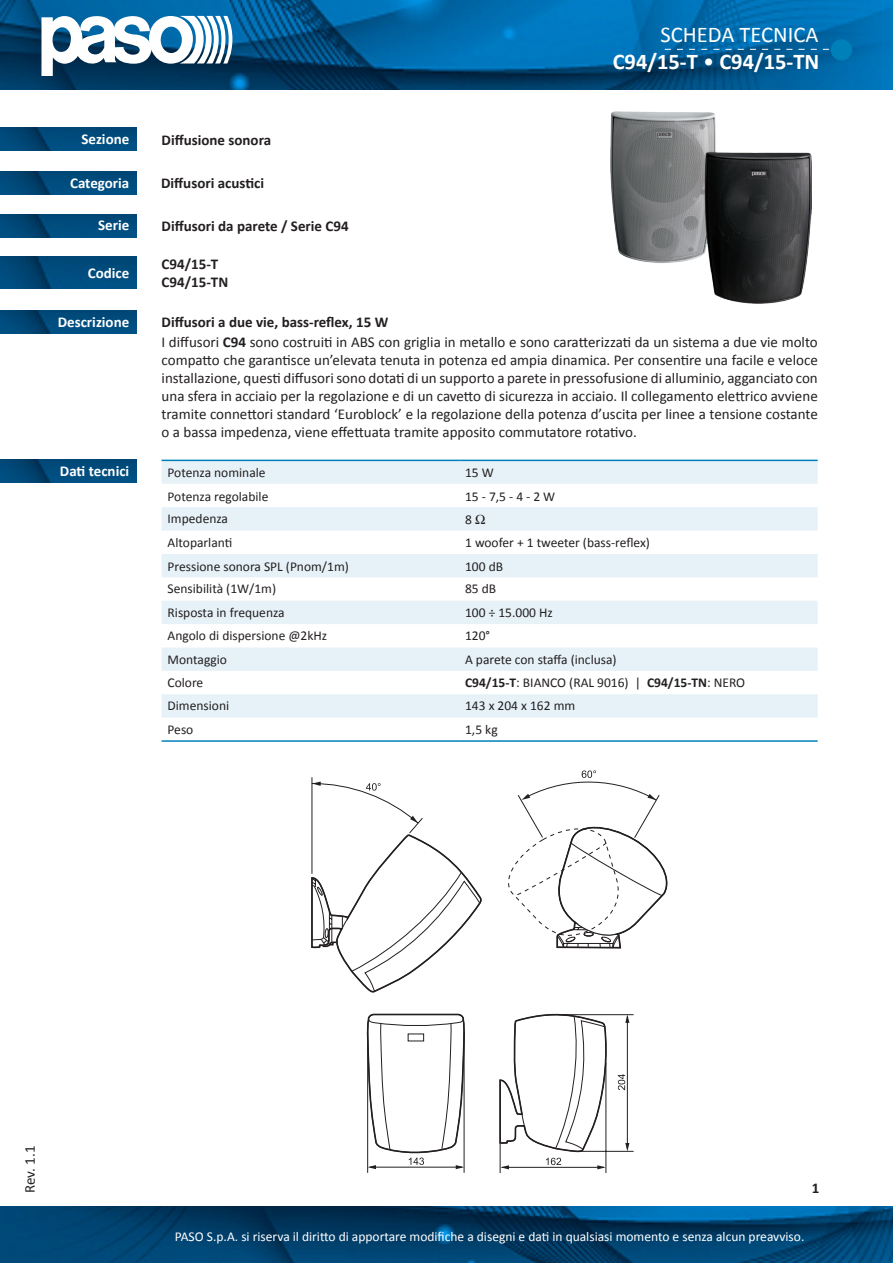
<style>
.page{position:relative;width:893px;height:1263px;background:#fff}
.page>*{position:absolute;margin:0;border:0;box-sizing:border-box;transform-origin:0 0}
.CORPO_TESTO{font:700 22.5px "Calibri";color:#fff}
.CORPO_TESTO-2{font:22.5px "Calibri";color:#fff}
.RIENTRO_TXT{font:15px/18px "Calibri";color:#231f20;text-align:justify}
.CORPO_TESTO-3{font:700 15px "Calibri";color:#231f20}
.CORPO_TESTO-4{font:700 15px "Calibri";color:#fff}
.t1{font:13.5px "Calibri";color:#231f20}
.t2{font:13.5px "Calibri";color:#fff}
.s1{font-weight:400}
.s2{font-weight:700}
</style>
<div class="page">
<img style="left:0;top:0;width:893px;height:89px">
<svg style="left:665px;top:49px;width:166px;height:1px"></svg>
<div style="left:831px;top:40px;width:20px;height:20px;background:#0080b8;border-radius:50%"></div>
<div style="left:831px;top:39px;width:21px;height:22px;border:2px solid #0080b8;border-radius:50%"></div>
<img style="left:0;top:1206px;width:893px;height:57px">
<svg style="left:41px;top:16px;width:191px;height:60px"></svg>
<img style="left:0;top:310px;width:137px;height:24px">
<img style="left:0;top:128px;width:137px;height:23px">
<img style="left:0;top:171px;width:137px;height:24px">
<img style="left:0;top:256px;width:137px;height:32px">
<img style="left:0;top:214px;width:137px;height:23px">
<svg style="left:162px;top:461px;width:656px;height:257px;fill:#e6f2f8"></svg>
<hr style="left:162px;top:460px;width:297px;height:1px;background:#0080b8">
<hr style="left:459px;top:460px;width:359px;height:1px;background:#0080b8">
<hr style="left:162px;top:740px;width:297px;height:2px;background:#0080b8">
<hr style="left:459px;top:740px;width:359px;height:2px;background:#0080b8">
<img style="left:0;top:459px;width:137px;height:24px">
<img style="left:610px;top:111px;width:201px;height:193px">
<hr style="left:464px;top:1032px;width:1px;height:141px;background:#231f20">
<hr style="left:367px;top:1032px;width:1px;height:141px;background:#231f20">
<svg style="left:366px;top:1013px;width:99px;height:156px"></svg>
<hr style="left:500px;top:1143px;width:1px;height:30px;background:#231f20">
<hr style="left:606px;top:1062px;width:1px;height:111px;background:#231f20">
<hr style="left:558px;top:1014px;width:76px;height:1px;background:#231f20">
<hr style="left:579px;top:1151px;width:55px;height:1px;background:#231f20">
<hr style="left:627px;top:1016px;width:1px;height:133px;background:#231f20">
<svg style="left:625px;top:1014px;width:4px;height:9px"></svg>
<svg style="left:625px;top:1143px;width:4px;height:8px"></svg>
<svg style="left:499px;top:1013px;width:109px;height:156px"></svg>
<svg style="left:618px;top:1074px;width:7px;height:16px"></svg>
<svg style="left:311px;top:777px;width:171px;height:216px"></svg>
<svg style="left:508px;top:770px;width:160px;height:179px"></svg>
<svg style="left:475px;top:514px;width:10px;height:10px"></svg>
<p class="CORPO_TESTO-4" style="left:82px;top:130px;width:49px">Sezione</p>
<p class="CORPO_TESTO-4" style="left:70px;top:173px;width:61px">Categoria</p>
<p class="CORPO_TESTO-3" style="left:162px;top:131px;width:111px">Diffusione sonora</p>
<p class="CORPO_TESTO-3" style="left:161px;top:173px;width:104px">Diffusori acustici</p>
<p class="CORPO_TESTO-4" style="left:98px;top:215px;width:33px">Serie</p>
<p class="CORPO_TESTO-3" style="left:162px;top:216px;width:189px">Diffusori da parete / Serie C94</p>
<p class="CORPO_TESTO-4" style="left:88px;top:263px;width:43px">Codice</p>
<p class="CORPO_TESTO-3" style="left:162px;top:254px;width:58px">C94/15-T</p>
<p class="CORPO_TESTO-3" style="left:162px;top:272px;width:68px">C94/15-TN</p>
<p class="CORPO_TESTO-2" style="left:660px;top:21px;width:159px">SCHEDA TECNICA</p>
<p class="CORPO_TESTO" style="left:613px;top:47px;width:208px">C94/15-T <span class="s1">•</span> C94/15-TN</p>
<p class="CORPO_TESTO-4" style="left:58px;top:312px;width:73px">Descrizione</p>
<p class="CORPO_TESTO-4" style="left:60px;top:461px;width:71px">Dati tecnici</p>
<p class="CORPO_TESTO-3" style="left:162px;top:312px;width:228px">Diffusori a due vie, bass-reflex, 15 W</p>
<p class="RIENTRO_TXT" style="left:162px;top:333px;width:658px">I diffusori <span class="s2">C94</span> sono costruiti in ABS con griglia in metallo e sono caratterizzati da un sistema a due vie molto compatto che garantisce un’elevata tenuta in potenza ed ampia dinamica. Per consentire una facile e veloce installazione, questi diffusori sono dotati di un supporto a parete in pressofusione di alluminio, agganciato con una sfera in acciaio per la regolazione e di un cavetto di sicurezza in acciaio. Il collegamento elettrico avviene tramite connettori standard ‘Euroblock’ e la regolazione della potenza d’uscita per linee a tensione costante o a bassa impedenza, viene effettuata tramite apposito commutatore rotativo.</p>
<p class="t1" style="left:168px;top:464px;width:100px">Potenza nominale</p>
<p class="t1" style="left:465px;top:464px;width:30px">15 W</p>
<p class="t1" style="left:168px;top:487px;width:102px">Potenza regolabile</p>
<p class="t1" style="left:465px;top:487px;width:92px">15 - 7,5 - 4 - 2 W</p>
<p class="t1" style="left:168px;top:510px;width:62px">Impedenza</p>
<p class="t1" style="left:465px;top:511px;width:8px">8</p>
<p class="t1" style="left:168px;top:534px;width:66px">Altoparlanti</p>
<p class="t1" style="left:465px;top:534px;width:186px">1 woofer + 1 tweeter (bass-reflex)</p>
<p class="t1" style="left:168px;top:558px;width:183px">Pressione sonora SPL (Pnom/1m)</p>
<p class="t1" style="left:465px;top:558px;width:40px">100 dB</p>
<p class="t1" style="left:168px;top:580px;width:110px">Sensibilità (1W/1m)</p>
<p class="t1" style="left:465px;top:580px;width:33px">85 dB</p>
<p class="t1" style="left:168px;top:604px;width:119px">Risposta in frequenza</p>
<p class="t1" style="left:465px;top:604px;width:89px">100 ÷ 15.000 Hz</p>
<p class="t1" style="left:168px;top:627px;width:161px">Angolo di dispersione @2kHz</p>
<p class="t1" style="left:465px;top:627px;width:27px">120°</p>
<p class="t1" style="left:168px;top:651px;width:61px">Montaggio</p>
<p class="t1" style="left:465px;top:651px;width:153px">A parete con staffa (inclusa)</p>
<p class="t1" style="left:168px;top:674px;width:37px">Colore</p>
<p class="t1" style="left:465px;top:674px;width:282px"><span class="s2">C94/15-T</span>: BIANCO (RAL 9016) | <span class="s2">C94/15-TN</span>: NERO</p>
<p class="t1" style="left:168px;top:697px;width:63px">Dimensioni</p>
<p class="t1" style="left:465px;top:697px;width:112px">143 x 204 x 162 mm</p>
<p class="t1" style="left:168px;top:721px;width:27px">Peso</p>
<p class="t1" style="left:465px;top:721px;width:34px">1,5 kg</p>
<p class="RIENTRO_TXT" style="left:21px;top:1193px;width:48px;rotate:-90deg">Rev. 1.1</p>
<p class="t2" style="left:175px;top:1228px;width:631px">PASO S.p.A. si riserva il diritto di apportare modifiche a disegni e dati in qualsiasi momento e senza alcun preavviso.</p>
</div>
